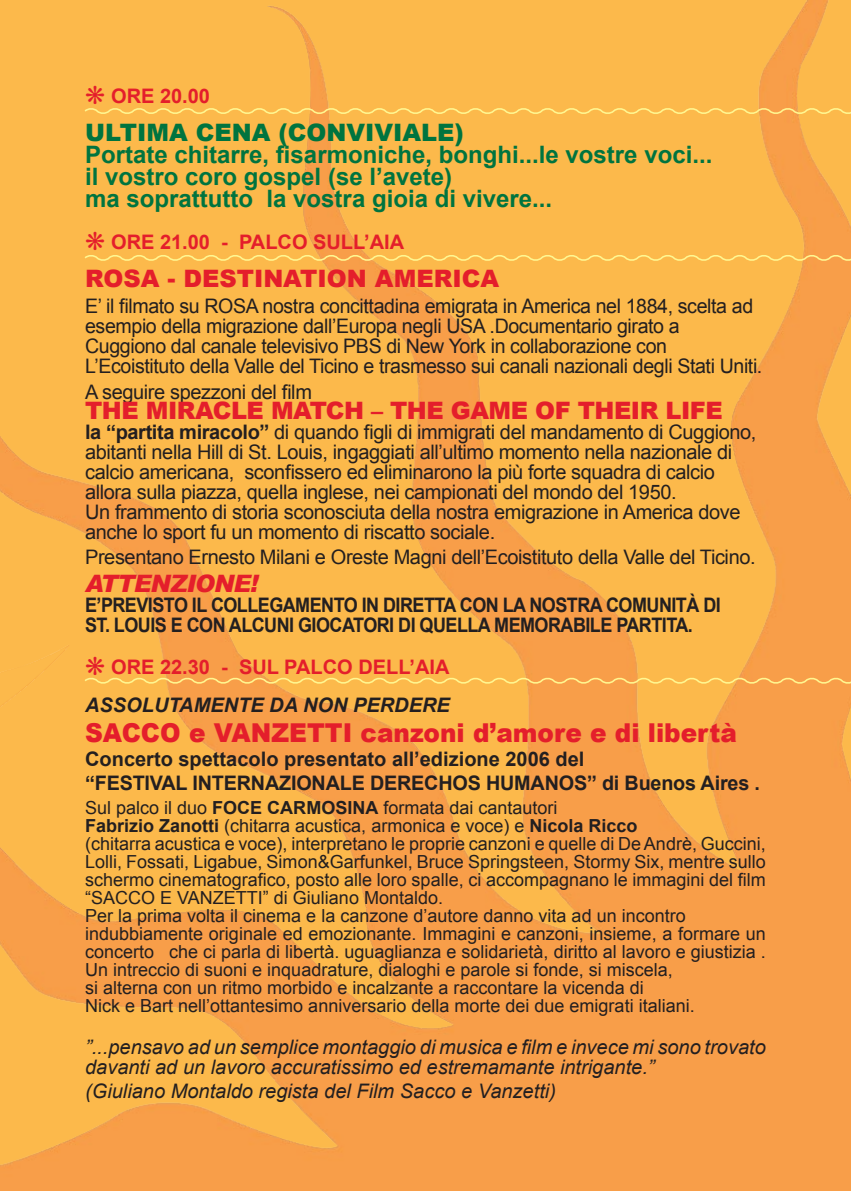
<style>
.page{position:relative;width:851px;height:1191px;background:#fff}
.page>*{position:absolute;margin:0;border:0;box-sizing:border-box;transform-origin:0 0}
.t1{font:900 26px "Arial";color:#e41e2b;scale:.95 1}
.t2{font:700 24px/22px "Arial";color:#00743f}
.t3{font:900 24px "Arial";letter-spacing:-.02em;color:#e41e2b}
.t4{font:900 24px "Arial";color:#e41e2b}
.t5{font:900 24px "Arial";color:#00743f}
.t6{font:italic 900 24px "Arial";letter-spacing:-.03em;color:#e41e2b}
.t7{font:20px/20px "Arial";letter-spacing:-.02em;color:#231f20}
.t8{font:italic 20px/20px "Arial";color:#231f20}
.t9{font:700 20px/20px "Arial";letter-spacing:-.03em;color:#231f20;scale:.9 1}
.t10{font:700 20px/24px "Arial";letter-spacing:-.01em;color:#231f20}
.t11{font:700 20px "Arial";color:#e41e2b}
.t12{font:italic 700 20px "Arial";color:#231f20}
.t13{font:18px/18px "Arial";color:#231f20}
.s1{font-weight:700}
</style>
<div class="page">
<img style="left:0;top:0;width:850px;height:1191px">
<div style="left:0;top:0;width:70px;height:815px;background:#fcb94b"></div>
<svg style="left:83px;top:86px;width:767px;height:30px;background:#fbba4e"></svg>
<svg style="left:83px;top:232px;width:767px;height:31px;background:#fbb94e"></svg>
<svg style="left:83px;top:656px;width:767px;height:30px;background:#fab24e"></svg>
<p class="t11" style="left:111px;top:83px;width:100px">Ore 20.00</p>
<h2 class="t5" style="left:85px;top:115px;width:380px">ULTIMA CENA (CONVIVIALE)</h2>
<h2 class="t2" style="left:85px;top:145px;width:628px">Portate chitarre, fisarmoniche, bonghi...le vostre voci... il vostro coro gospel (se l’avete)<br>ma soprattutto la vostra gioia di vivere...</h2>
<p class="t11" style="left:111px;top:229px;width:155px">Ore 21.00 - Palco</p>
<p class="t11" style="left:313px;top:229px;width:14px">sull</p>
<p class="t11" style="left:364px;top:229px;width:19px">’aia</p>
<h2 class="t4" style="left:85px;top:261px;width:415px">ROSA - DESTINATION AMERICA</h2>
<p class="t7" style="left:85px;top:296px;width:678px">E’ il filmato su ROSA nostra concittadina emigrata in America nel 1884, scelta ad esempio della migrazione dall’Europa negli USA .Documentario girato a Cuggiono dal canale televisivo PBS di New York in collaborazione con L’Ecoistituto della Valle del Ticino e trasmesso sui canali nazionali degli Stati Uniti.</p>
<p class="t7" style="left:85px;top:382px;width:228px">A seguire spezzoni del film</p>
<h2 class="t3" style="left:85px;top:393px;width:639px">THE MIRACLE MATCH – THE GAME OF THEIR LIFE</h2>
<p class="t7" style="left:85px;top:422px;width:672px"><span class="s1">la “partita miracolo”</span> di quando figli di immigrati del mandamento di Cuggiono, abitanti nella Hill di St. Louis, ingaggiati all’ultimo momento nella nazionale di calcio americana, sconfissero ed eliminarono la più forte squadra di calcio allora sulla piazza, quella inglese, nei campionati del mondo del 1950.<br>Un frammento di storia sconosciuta della nostra emigrazione in America dove anche lo sport fu un momento di riscatto sociale.</p>
<p class="t7" style="left:85px;top:546px;width:672px">Presentano Ernesto Milani e Oreste Magni dell’Ecoistituto della Valle del Ticino.</p>
<h2 class="t6" style="left:85px;top:568px;width:174px">ATTENZIONE!</h2>
<p class="t9" style="left:85px;top:595px;width:707px">E’PREVISTO IL COLLEGAMENTO IN DIRETTA CON LA NOSTRA COMUNITÀ DI<br>ST. LOUIS E CON ALCUNI GIOCATORI DI QUELLA MEMORABILE PARTITA.</p>
<p class="t11" style="left:111px;top:653px;width:142px">Ore 22.30 - sul</p>
<p class="t11" style="left:284px;top:653px;width:15px">palco</p>
<p class="t11" style="left:358px;top:653px;width:14px">dell</p>
<p class="t11" style="left:409px;top:653px;width:19px">’aia</p>
<p class="t12" style="left:85px;top:691px;width:366px">ASSOLUTAMENTE DA NON PERDERE</p>
<h1 class="t1" style="left:85px;top:713px;width:687px">SACCO e VANZETTI canzoni d’amore e di libertà</h1>
<p class="t10" style="left:85px;top:747px;width:676px">Concerto spettacolo presentato all’edizione 2006 del<br>“FESTIVAL INTERNAZIONALE DERECHOS HUMANOS” di Buenos Aires .</p>
<p class="t13" style="left:85px;top:798px;width:682px">Sul palco il duo <span class="s1">FOCE CARMOSINA</span> formata dai cantautori<br><span class="s1">Fabrizio Zanotti</span> (chitarra acustica, armonica e voce) e <span class="s1">Nicola Ricco<br></span>(chitarra acustica e voce), interpretano le proprie canzoni e quelle di De Andrè, Guccini, Lolli, Fossati, Ligabue, Simon&amp;Garfunkel, Bruce Springsteen, Stormy Six, mentre sullo schermo cinematografico, posto alle loro spalle, ci accompagnano le immagini del film “SACCO E VANZETTI” di Giuliano Montaldo.<br>Per la prima volta il cinema e la canzone d’autore danno vita ad un incontro indubbiamente originale ed emozionante. Immagini e canzoni, insieme, a formare un concerto che ci parla di libertà. uguaglianza e solidarietà, diritto al lavoro e giustizia .<br>Un intreccio di suoni e inquadrature, dialoghi e parole si fonde, si miscela,<br>si alterna con un ritmo morbido e incalzante a raccontare la vicenda di<br>Nick e Bart nell’ottantesimo anniversario della morte dei due emigrati italiani.</p>
<p class="t8" style="left:85px;top:1037px;width:682px">”...pensavo ad un semplice montaggio di musica e film e invece mi sono trovato davanti ad un lavoro accuratissimo ed estremamante intrigante.”</p>
<p class="t8" style="left:85px;top:1081px;width:472px">(Giuliano Montaldo regista del Film Sacco e Vanzetti)</p>
</div>
